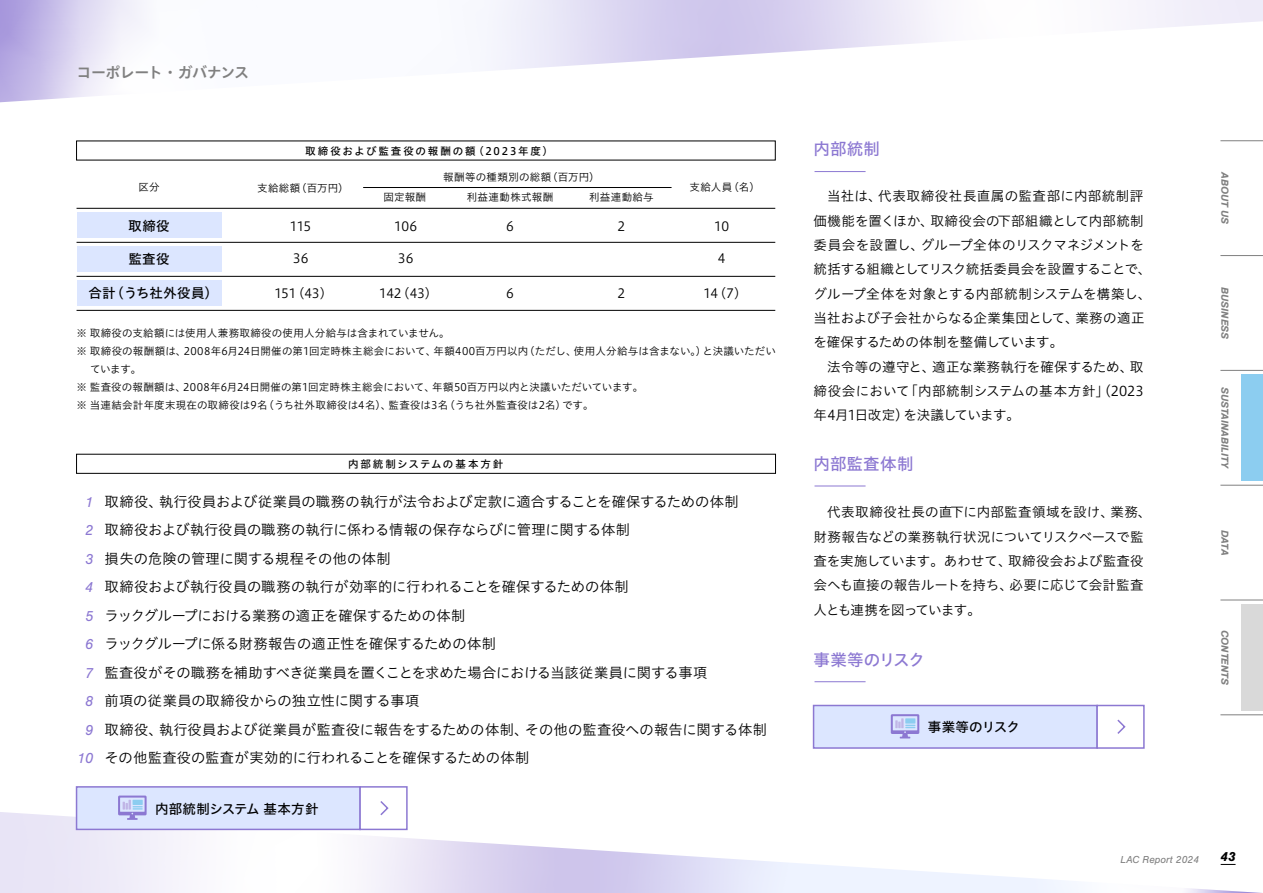
<style>
.page{position:relative;width:1263px;height:893px;background:#fff}
.page>*{position:absolute;margin:0;border:0;box-sizing:border-box;transform-origin:0 0}
.t1{font:16.5px "Hiragino UD Sans Std N W5";letter-spacing:.005em;color:#8c78d2}
.t2{font:16.5px "Hiragino UD Sans Std N W5";letter-spacing:-.035em;color:#8c78d2}
.t3{font:15px "Hiragino UD Sans Std N W6";letter-spacing:-.045em;color:#808080}
.t4{font:italic 15px/28.5px "Nimbus San";color:#8c78d2;text-align:center}
.t5{font:14.25px/28.5px "Hiragino UD Sans Std N W3";color:#000}
.t6{font:13.5px/24.3px "Hiragino UD Sans Std N W3";color:#000}
.t7{font:13.5px "Hiragino UD Sans Std N W5";letter-spacing:.015em;color:#000}
.t8{font:13.5px "Hiragino UD Sans Std N W5";letter-spacing:-.02em;color:#000}
.t9{font:italic 700 13.5px "Nimbus San";color:#000}
.t10{font:12.75px "Hiragino UD Sans Std N W3";letter-spacing:-.03em;color:#000}
.t11{font:10.5px "Hiragino UD Sans Std N W3";letter-spacing:.015em;color:#000}
.t12{font:italic 700 10.5px "Nimbus San";color:#808080}
.t13{font:10.5px "Hiragino UD Sans Std N W5";letter-spacing:.175em;color:#000}
.t14{font:italic 10.5px "Nimbus San";color:#808080}
</style>
<div class="page">
<svg style="left:0;top:0;width:1263px;height:102px"></svg>
<svg style="left:0;top:812px;width:1262px;height:81px"></svg>
<hr style="left:814px;top:486px;width:51px;height:1px;background:#8c78d2">
<hr style="left:814px;top:681px;width:51px;height:1px;background:#8c78d2">
<div style="left:77px;top:213px;width:144px;height:25px;background:#dce6ff"></div>
<div style="left:77px;top:246px;width:144px;height:26px;background:#dce6ff"></div>
<div style="left:77px;top:280px;width:144px;height:26px;background:#dce6ff"></div>
<hr style="left:77px;top:242px;width:698px;height:1px;background:#000">
<hr style="left:77px;top:276px;width:698px;height:1px;background:#000">
<hr style="left:77px;top:310px;width:698px;height:1px;background:#000">
<hr style="left:77px;top:208px;width:698px;height:1px;background:#000">
<hr style="left:814px;top:171px;width:51px;height:1px;background:#8c78d2">
<div style="left:76px;top:454px;width:700px;height:20px;border:1px solid #000"></div>
<div style="left:77px;top:787px;width:283px;height:42px;background:#dce6ff"></div>
<div style="left:76px;top:786px;width:285px;height:44px;border:2px solid #8c78d2"></div>
<div style="left:360px;top:787px;width:47px;height:42px;background:#fff"></div>
<div style="left:359px;top:786px;width:49px;height:44px;border:2px solid #8c78d2"></div>
<svg style="left:380px;top:801px;width:9px;height:15px"></svg>
<svg style="left:118px;top:795px;width:29px;height:25px"></svg>
<div style="left:813px;top:705px;width:284px;height:43px;background:#dce6ff"></div>
<div style="left:813px;top:705px;width:285px;height:44px;border:2px solid #8c78d2"></div>
<div style="left:1096px;top:705px;width:49px;height:44px;border:2px solid #8c78d2"></div>
<svg style="left:1117px;top:719px;width:9px;height:15px"></svg>
<svg style="left:891px;top:714px;width:28px;height:24px"></svg>
<hr style="left:363px;top:187px;width:308px;height:1px;background:#000">
<svg style="left:1221px;top:864px;width:14px;height:1px"></svg>
<hr style="left:1220px;top:140px;width:43px;height:1px;background:#808080">
<hr style="left:1220px;top:255px;width:43px;height:1px;background:#808080">
<hr style="left:1220px;top:370px;width:43px;height:1px;background:#808080">
<hr style="left:1220px;top:485px;width:43px;height:1px;background:#808080">
<hr style="left:1220px;top:600px;width:43px;height:1px;background:#808080">
<hr style="left:1220px;top:714px;width:43px;height:1px;background:#808080">
<div style="left:1242px;top:375px;width:21px;height:106px;background:#8ccdf0"></div>
<div style="left:1242px;top:604px;width:21px;height:107px;background:#d9d9d9"></div>
<p class="t3" style="left:77px;top:60px;width:174px">コーポレート・ガバナンス</p>
<p class="t11" style="left:138px;top:179px;width:23px">区分</p>
<p class="t7" style="left:128px;top:215px;width:43px">取締役</p>
<p class="t7" style="left:128px;top:249px;width:43px">監査役</p>
<p class="t7" style="left:88px;top:283px;width:131px">合計（うち社外役員）</p>
<p class="t13" style="left:305px;top:143px;width:249px">取締役および監査役の報酬の額（2023年度）</p>
<p class="t11" style="left:257px;top:180px;width:93px">支給総額（百万円）</p>
<p class="t10" style="left:290px;top:217px;width:23px">115</p>
<p class="t10" style="left:293px;top:249px;width:17px">36</p>
<p class="t10" style="left:274px;top:283px;width:60px">151（43）</p>
<p class="t11" style="left:443px;top:169px;width:158px">報酬等の種類別の総額（百万円）</p>
<p class="t11" style="left:383px;top:190px;width:44px">固定報酬</p>
<p class="t11" style="left:467px;top:190px;width:88px">利益連動株式報酬</p>
<p class="t11" style="left:589px;top:190px;width:66px">利益連動給与</p>
<p class="t10" style="left:394px;top:217px;width:25px">106</p>
<p class="t10" style="left:398px;top:249px;width:17px">36</p>
<p class="t10" style="left:379px;top:283px;width:60px">142（43）</p>
<p class="t10" style="left:506px;top:217px;width:9px">6</p>
<p class="t10" style="left:506px;top:283px;width:9px">6</p>
<p class="t10" style="left:617px;top:217px;width:9px">2</p>
<p class="t10" style="left:617px;top:283px;width:9px">2</p>
<p class="t11" style="left:689px;top:179px;width:72px">支給人員（名）</p>
<p class="t10" style="left:714px;top:217px;width:17px">10</p>
<p class="t10" style="left:718px;top:249px;width:9px">4</p>
<p class="t10" style="left:703px;top:283px;width:45px">14（7）</p>
<p class="t11" style="left:77px;top:325px;width:374px">※ 取締役の支給額には使用人兼務取締役の使用人分給与は含まれていません。</p>
<p class="t11" style="left:77px;top:343px;width:701px">※ 取締役の報酬額は、2008年6月24日開催の第1回定時株主総会において、年額400百万円以内（ただし、使用人分給与は含まない。）と決議いただい</p>
<p class="t11" style="left:90px;top:361px;width:53px">ています。</p>
<p class="t11" style="left:77px;top:379px;width:568px">※ 監査役の報酬額は、2008年6月24日開催の第1回定時株主総会において、年額50百万円以内と決議いただいています。</p>
<p class="t11" style="left:77px;top:397px;width:518px">※ 当連結会計年度末現在の取締役は9名（うち社外取締役は4名）、監査役は3名（うち社外監査役は2名）です。</p>
<p class="t4" style="left:77px;top:488px;width:18px">1<br>2<br>3<br>4<br>5<br>6<br>7<br>8<br>9<br>10</p>
<p class="t13" style="left:348px;top:456px;width:157px">内部統制システムの基本方針</p>
<p class="t5" style="left:105px;top:486px;width:664px">取締役、執行役員および従業員の職務の執行が法令および定款に適合することを確保するための体制<br>取締役および執行役員の職務の執行に係わる情報の保存ならびに管理に関する体制<br>損失の危険の管理に関する規程その他の体制<br>取締役および執行役員の職務の執行が効率的に行われることを確保するための体制<br>ラックグループにおける業務の適正を確保するための体制<br>ラックグループに係る財務報告の適正性を確保するための体制<br>監査役がその職務を補助すべき従業員を置くことを求めた場合における当該従業員に関する事項<br>前項の従業員の取締役からの独立性に関する事項<br>取締役、執行役員および従業員が監査役に報告をするための体制、その他の監査役への報告に関する体制その他監査役の監査が実効的に行われることを確保するための体制</p>
<p class="t7" style="left:155px;top:798px;width:165px">内部統制システム 基本方針</p>
<p class="t1" style="left:813px;top:137px;width:68px">内部統制</p>
<p class="t6" style="left:813px;top:183px;width:339px;text-indent:14px">当社は、代表取締役社長直属の監査部に内部統制評価機能を置くほか、取締役会の下部組織として内部統制委員会を設置し、グループ全体のリスクマネジメントを統括する組織としてリスク統括委員会を設置することで、グループ全体を対象とする内部統制システムを構築し、当社および子会社からなる企業集団として、業務の適正を確保するための体制を整備しています。</p>
<p class="t6" style="left:813px;top:354px;width:332px;text-align:justify;text-indent:14px">法令等の遵守と、適正な業務執行を確保するため、取締役会において「内部統制システムの基本方針」（2023年4月1日改定）を決議しています。</p>
<p class="t1" style="left:813px;top:451px;width:102px">内部監査体制</p>
<p class="t6" style="left:813px;top:499px;width:339px;text-indent:14px">代表取締役社長の直下に内部監査領域を設け、業務、財務報告などの業務執行状況についてリスクベースで監査を実施しています。あわせて、取締役会および監査役会へも直接の報告ルートを持ち、必要に応じて会計監査人とも連携を図っています。</p>
<p class="t2" style="left:813px;top:647px;width:113px">事業等のリスク</p>
<p class="t8" style="left:928px;top:717px;width:94px">事業等のリスク</p>
<p class="t12" style="left:1231px;top:172px;width:54px;rotate:90deg">ABOUT US</p>
<p class="t12" style="left:1231px;top:287px;width:54px;rotate:90deg">BUSINESS</p>
<p class="t12" style="left:1231px;top:387px;width:84px;rotate:90deg">SUSTAINABILITY</p>
<p class="t12" style="left:1231px;top:530px;width:27px;rotate:90deg">DATA</p>
<p class="t12" style="left:1231px;top:630px;width:57px;rotate:90deg">CONTENTS</p>
<p class="t14" style="left:1120px;top:853px;width:80px">LAC Report 2024</p>
<p class="t9" style="left:1220px;top:848px;width:17px">43</p>
</div>
